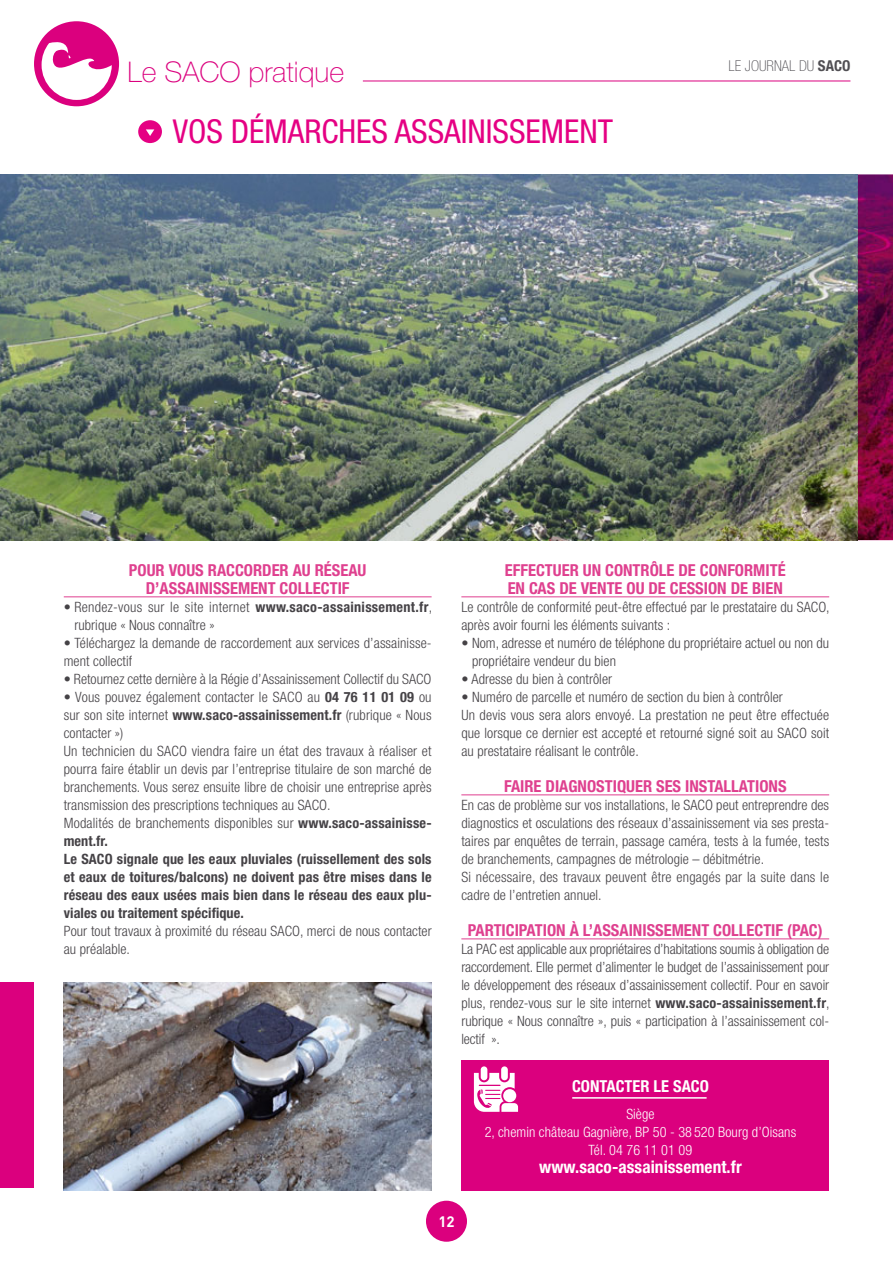
<style>
.page{position:relative;width:893px;height:1263px;background:#fff}
.page>*{position:absolute;margin:0;border:0;box-sizing:border-box;transform-origin:0 0}
.t1{font:condensed 33px "Helvetica Neue LT Std";color:#e50083}
.t2{font:100 28.5px "Helvetica Neue LT Std";color:#db007e}
.t3{font:700 condensed 17.25px "Helvetica Neue LT Std";letter-spacing:.005em;color:#fff}
.t4{font:700 condensed 16.5px/18px "Helvetica Neue LT Std";color:#df408f;text-align:center}
.t5{font:700 condensed 16.5px "Helvetica Neue LT Std";color:#fff}
.t6{font:100 condensed 15px "Helvetica Neue LT Std";color:#504e53}
.t7{font:700 15px "DIN";color:#fff}
.t8{font:300 condensed 14.25px/18px "Helvetica Neue LT Std";letter-spacing:.005em;color:#454246}
.t9{font:300 condensed 14.25px/18px "Helvetica Neue LT Std";letter-spacing:.005em;color:#fff;text-align:center}
.s1{font-weight:700}
</style>
<div class="page">
<div style="left:426px;top:1201px;width:41px;height:41px;background:#db007e;border-radius:50%"></div>
<hr style="left:363px;top:81px;width:487px;height:1px;background:#db007e">
<div style="left:34px;top:21px;width:85px;height:85px;background:#db007e;border-radius:50%"></div>
<svg style="left:42px;top:42px;width:70px;height:58px"></svg>
<div style="left:461px;top:1060px;width:368px;height:131px;background:#db007e"></div>
<hr style="left:64px;top:597px;width:368px;height:1px;background:#df408f">
<hr style="left:461px;top:597px;width:368px;height:1px;background:#df408f">
<hr style="left:461px;top:795px;width:368px;height:1px;background:#df408f">
<hr style="left:461px;top:939px;width:368px;height:1px;background:#df408f">
<div style="left:138px;top:120px;width:24px;height:23px;background:#e50083;border-radius:50%"></div>
<svg style="left:146px;top:129px;width:8px;height:7px"></svg>
<img style="left:0;top:174px;width:858px;height:366px">
<img style="left:64px;top:982px;width:368px;height:209px">
<div style="left:0;top:982px;width:34px;height:206px;background:#db007e"></div>
<svg style="left:858px;top:174px;width:35px;height:366px;background:#730742"></svg>
<div style="left:481px;top:1066px;width:6px;height:14px;background:#fff;border-radius:3px"></div>
<div style="left:501px;top:1066px;width:7px;height:14px;background:#fff;border-radius:3px"></div>
<svg style="left:474px;top:1073px;width:44px;height:39px"></svg>
<hr style="left:572px;top:1097px;width:135px;height:2px;background:#fff">
<h2 class="t2" style="left:128px;top:61px;width:218px">Le SACO pratique</h2>
<h1 class="t1" style="left:173px;top:119px;width:442px">VOS DÉMARCHES ASSAINISSEMENT</h1>
<p class="t6" style="left:728px;top:60px;width:123px">LE JOURNAL DU <span class="s1">SACO</span></p>
<p class="t4" style="left:129px;top:563px;width:239px">POUR VOUS RACCORDER AU RÉSEAU<br>D’ASSAINISSEMENT COLLECTIF</p>
<p class="t8" style="left:74px;top:599px;width:359px;text-indent:-11px">• Rendez-vous sur le site internet <span class="s1">www.saco-assainissement.fr</span>, rubrique « Nous connaître »</p>
<p class="t8" style="left:64px;top:635px;width:369px">• Téléchargez la demande de raccordement aux services d’assainisse&shy;ment collectif</p>
<p class="t8" style="left:64px;top:671px;width:369px">• Retournez cette dernière à la Régie d’Assainissement Collectif du SACO</p>
<p class="t8" style="left:64px;top:689px;width:369px">• Vous pouvez également contacter le SACO au <span class="s1">04 76 11 01 09</span> ou sur son site internet <span class="s1">www.saco-assainissement.fr</span> (rubrique « Nous contacter »)<br>Un technicien du SACO viendra faire un état des travaux à réaliser et pourra faire établir un devis par l’entreprise titulaire de son marché de branchements. Vous serez ensuite libre de choisir une entreprise après transmission des prescriptions techniques au SACO.<br>Modalités de branchements disponibles sur <span class="s1">www.saco-assainisse&shy;ment.fr.<br>Le SACO signale que les eaux pluviales (ruissellement des sols et eaux de toitures/balcons) ne doivent pas être mises dans le réseau des eaux usées mais bien dans le réseau des eaux plu&shy;viales ou traitement spécifique.</span></p>
<p class="t8" style="left:64px;top:923px;width:369px">Pour tout travaux à proximité du réseau SACO, merci de nous contacter au préalable.</p>
<p class="t4" style="left:505px;top:563px;width:282px;text-align:left">EFFECTUER UN CONTRÔLE DE CONFORMITÉ<br>EN CAS DE VENTE OU DE CESSION DE BIEN</p>
<p class="t8" style="left:461px;top:599px;width:370px">Le contrôle de conformité peut-être effectué par le prestataire du SACO, après avoir fourni les éléments suivants :</p>
<p class="t8" style="left:472px;top:635px;width:359px;text-indent:-11px">• Nom, adresse et numéro de téléphone du propriétaire actuel ou non du propriétaire vendeur du bien</p>
<p class="t8" style="left:461px;top:671px;width:152px">• Adresse du bien à contrôler</p>
<p class="t8" style="left:461px;top:689px;width:369px">• Numéro de parcelle et numéro de section du bien à contrôler<br>Un devis vous sera alors envoyé. La prestation ne peut être effectuée que lorsque ce dernier est accepté et retourné signé soit au SACO soit au prestataire réalisant le contrôle.</p>
<p class="t4" style="left:504px;top:779px;width:284px">FAIRE DIAGNOSTIQUER SES INSTALLATIONS</p>
<p class="t8" style="left:461px;top:797px;width:369px">En cas de problème sur vos installations, le SACO peut entreprendre des diagnostics et osculations des réseaux d’assainissement via ses presta&shy;taires par enquêtes de terrain, passage caméra, tests à la fumée, tests de branchements, campagnes de métrologie – débitmétrie.<br>Si nécessaire, des travaux peuvent être engagés par la suite dans le cadre de l’entretien annuel.</p>
<p class="t4" style="left:468px;top:923px;width:356px">PARTICIPATION À L’ASSAINISSEMENT COLLECTIF (PAC)</p>
<p class="t8" style="left:461px;top:941px;width:370px;text-align:justify">La PAC est applicable aux propriétaires d’habitations soumis à obligation de raccordement. Elle permet d’alimenter le budget de l’assainissement pour le développement des réseaux d’assainissement collectif. Pour en savoir plus, rendez-vous sur le site internet <span class="s1">www.saco-assainissement.fr</span>, rubrique « Nous connaître », puis « participation à l’assainissement col&shy;lectif ».</p>
<p class="t5" style="left:572px;top:1080px;width:138px">CONTACTER LE SACO</p>
<p class="t9" style="left:485px;top:1106px;width:313px">Siège<br>2, chemin château Gagnière, BP 50 - 38 520 Bourg d’Oisans<br>Tél. 04 76 11 01 09</p>
<p class="t3" style="left:539px;top:1160px;width:204px">www.saco-assainissement.fr</p>
<p class="t7" style="left:438px;top:1216px;width:18px">12</p>
</div>
